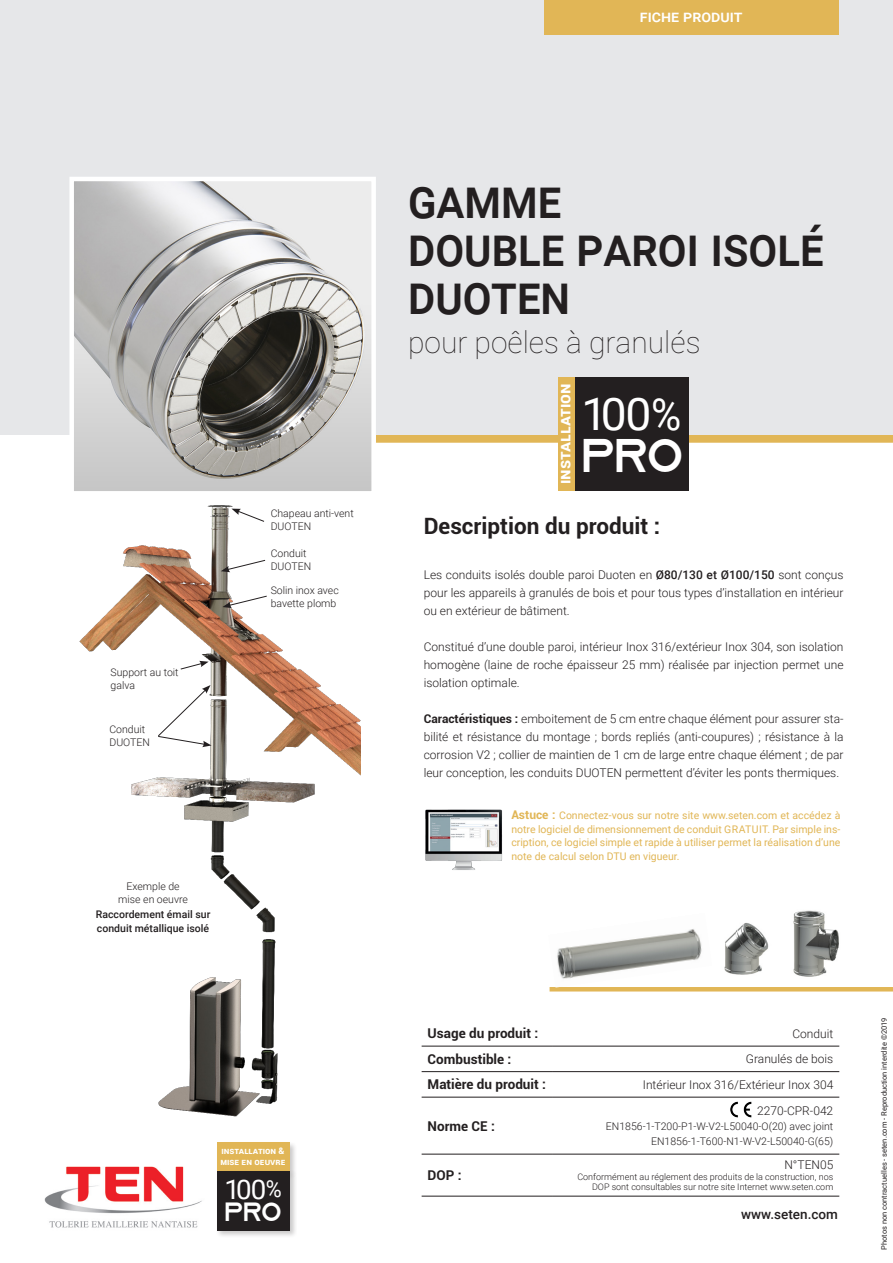
<style>
.page{position:relative;width:893px;height:1263px;background:#fff}
.page>*{position:absolute;margin:0;border:0;box-sizing:border-box;transform-origin:0 0}
.t1{font:500 54px "Roboto";color:#231f20;scale:.9 1}
.t2{font:47.25px "Azonix";color:#fff}
.t3{font:45px "Roboto";color:#fff}
.t4{font:100 30px "Roboto";color:#231f20}
.t5{font:27px "Roboto";color:#fff}
.t6{font:26.4px "Azonix";color:#fff}
.t7{font:23.4px "Roboto";color:#fff;scale:.93 1}
.t8{font:700 22.5px "Roboto";color:#231f20}
.t9{font:500 16.5px "Roboto";color:#fff}
.t10{font:700 16.5px "Roboto";color:#fff}
.t11{font:700 13.5px "Roboto";color:#231f20}
.t12{font:500 13.5px "Roboto";color:#231f20}
.t13{font:300 12px/18px "Roboto";color:#231f20;text-align:justify}
.t14{font:10.5px/13.5px "Roboto";color:#e1b656;text-align:justify}
.t15{font:300 10.5px/13.5px "Roboto";color:#231f20}
.t16{font:500 10.5px/13.5px "Roboto";color:#231f20}
.t17{font:300 9px/10.5px "Roboto";color:#231f20;text-align:right}
.t18{font:700 9px/10.5px "Roboto";color:#fff}
.t19{font:7.5px "Roboto";color:#231f20}
.s1{font-size:44.25px}
.s2{font-weight:500}
.s3{font-weight:700}
.s4{font-weight:700;font-size:12px}
</style>
<div class="page">
<div style="left:376px;top:434px;width:517px;height:9px;background:#e1b656"></div>
<div style="left:0;top:0;width:893px;height:434px;background:#e6e7e9"></div>
<img style="left:74px;top:182px;width:297px;height:308px">
<div style="left:69px;top:177px;width:307px;height:318px;border:4px solid #fff"></div>
<hr style="left:422px;top:1046px;width:130px;height:1px;background:#231f20">
<hr style="left:552px;top:1046px;width:287px;height:1px;background:#231f20">
<hr style="left:422px;top:1071px;width:130px;height:1px;background:#231f20">
<hr style="left:552px;top:1071px;width:287px;height:1px;background:#231f20">
<hr style="left:422px;top:1097px;width:130px;height:1px;background:#231f20">
<hr style="left:552px;top:1097px;width:287px;height:1px;background:#231f20">
<hr style="left:422px;top:1154px;width:130px;height:1px;background:#231f20">
<hr style="left:552px;top:1154px;width:287px;height:1px;background:#231f20">
<hr style="left:422px;top:1196px;width:130px;height:1px;background:#231f20">
<hr style="left:552px;top:1196px;width:287px;height:1px;background:#231f20">
<div style="left:544px;top:0;width:294px;height:34px;background:#e1b656"></div>
<hr style="left:550px;top:987px;width:343px;height:4px;background:#e1b656">
<img style="left:79px;top:505px;width:281px;height:612px">
<img style="left:557px;top:929px;width:145px;height:50px">
<img style="left:724px;top:923px;width:45px;height:52px">
<img style="left:793px;top:910px;width:46px;height:67px">
<img style="left:44px;top:1166px;width:158px;height:62px">
<img style="left:425px;top:809px;width:77px;height:61px">
<svg style="left:221px;top:560px;width:45px;height:12px"></svg>
<svg style="left:231px;top:509px;width:34px;height:13px"></svg>
<svg style="left:158px;top:685px;width:54px;height:62px"></svg>
<svg style="left:180px;top:661px;width:29px;height:8px"></svg>
<svg style="left:222px;top:596px;width:45px;height:12px"></svg>
<img style="left:730px;top:1101px;width:22px;height:17px">
<div style="left:575px;top:377px;width:114px;height:114px;background:#231f20"></div>
<div style="left:558px;top:377px;width:17px;height:114px;background:#e1b656"></div>
<div style="left:216px;top:1141px;width:81px;height:38px;background:#231f20;opacity:.24"></div>
<div style="left:217px;top:1143px;width:73px;height:28px;background:#e1b656"></div>
<div style="left:216px;top:1170px;width:81px;height:68px;background:#231f20;opacity:.24"></div>
<div style="left:217px;top:1171px;width:73px;height:59px;background:#231f20"></div>
<p class="t9" style="left:640px;top:5px;width:104px">fiche produit</p>
<p class="t15" style="left:111px;top:665px;width:70px">Support au toit galva</p>
<p class="t15" style="left:109px;top:722px;width:37px">Conduit</p>
<p class="t15" style="left:109px;top:735px;width:42px">DUOTEN</p>
<p class="t15" style="left:127px;top:879px;width:55px">Exemple de</p>
<p class="t15" style="left:118px;top:892px;width:71px">mise en oeuvre</p>
<p class="t16" style="left:96px;top:907px;width:116px">Raccordement émail sur conduit métallique isolé</p>
<p class="t15" style="left:271px;top:506px;width:85px">Chapeau anti-vent</p>
<p class="t15" style="left:271px;top:519px;width:42px">DUOTEN</p>
<p class="t15" style="left:271px;top:546px;width:37px">Conduit</p>
<p class="t15" style="left:271px;top:559px;width:42px">DUOTEN</p>
<p class="t15" style="left:271px;top:583px;width:70px">Solin inox avec bavette plomb</p>
<p class="t18" style="left:220px;top:1145px;width:67px">installation &amp; mise en oeuvre</p>
<p class="t5" style="left:225px;top:1170px;width:43px">10 0</p>
<p class="t6" style="left:225px;top:1200px;width:58px">PRO</p>
<p class="t7" style="left:266px;top:1172px;width:19px">%</p>
<p class="t1" style="left:408px;top:161px;width:171px">gamme</p>
<p class="t1" style="left:408px;top:209px;width:463px">double paroi isolé</p>
<p class="t1" style="left:408px;top:257px;width:181px">duoten</p>
<p class="t4" style="left:408px;top:322px;width:294px">pour poêles à granulés</p>
<p class="t10" style="left:553px;top:484px;width:102px;rotate:-90deg">Installation</p>
<p class="t3" style="left:581px;top:382px;width:101px">10 0<span class="s1">%</span></p>
<p class="t2" style="left:581px;top:435px;width:103px">PRO</p>
<p class="t8" style="left:424px;top:510px;width:238px">Description du produit :</p>
<p class="t13" style="left:424px;top:565px;width:421px">Les conduits isolés double paroi Duoten en <span class="s2">Ø80/130 et Ø100/150</span> sont conçus pour les appareils à granulés de bois et pour tous types d’installation en intérieur ou en extérieur de bâtiment.</p>
<p class="t13" style="left:424px;top:637px;width:421px">Constitué d’une double paroi, intérieur Inox 316/extérieur Inox 304, son isolation homogène (laine de roche épaisseur 25 mm) réalisée par injection permet une isolation optimale.</p>
<p class="t13" style="left:424px;top:709px;width:421px"><span class="s3">Caractéristiques :</span> emboitement de 5 cm entre chaque élément pour assurer sta&shy;bilité et résistance du montage ; bords repliés (anti-coupures) ; résistance à la corrosion V2 ; collier de maintien de 1 cm de large entre chaque élément ; de par leur conception, les conduits DUOTEN permettent d’éviter les ponts thermiques.</p>
<p class="t14" style="left:511px;top:808px;width:331px"><span class="s4">Astuce :</span> Connectez-vous sur notre site www.seten.com et accédez à notre logiciel de dimensionnement de conduit GRATUIT. Par simple ins&shy;cription, ce logiciel simple et rapide à utiliser permet la réalisation d’une note de calcul selon DTU en vigueur.</p>
<p class="t11" style="left:428px;top:1024px;width:112px">Usage du produit :</p>
<p class="t13" style="left:792px;top:1024px;width:42px">Conduit</p>
<p class="t11" style="left:428px;top:1049px;width:85px">Combustible :</p>
<p class="t13" style="left:746px;top:1050px;width:89px">Granulés de bois</p>
<p class="t11" style="left:428px;top:1075px;width:120px">Matière du produit :</p>
<p class="t13" style="left:643px;top:1075px;width:192px">Intérieur Inox 316/Extérieur Inox 304</p>
<p class="t11" style="left:428px;top:1116px;width:69px">Norme CE :</p>
<p class="t13" style="left:757px;top:1101px;width:78px">2270-CPR-042</p>
<p class="t15" style="left:606px;top:1119px;width:229px">EN1856-1-T200-P1-W-V2-L50040-O(20) avec joint</p>
<p class="t15" style="left:651px;top:1134px;width:184px">EN1856-1-T600-N1-W-V2-L50040-G(65)</p>
<p class="t11" style="left:428px;top:1166px;width:36px">DOP :</p>
<p class="t13" style="left:784px;top:1155px;width:50px">N°TEN05</p>
<p class="t17" style="left:577px;top:1171px;width:257px">Conformément au réglement des produits de la construction, nos<br>DOP sont consultables sur notre site Internet www.seten.com</p>
<p class="t12" style="left:741px;top:1205px;width:98px">www.seten.com</p>
<p class="t19" style="left:879px;top:1250px;width:234px;rotate:-90deg">Photos non contractuelles - seten.com - Reproduction interdite ©2019</p>
</div>
